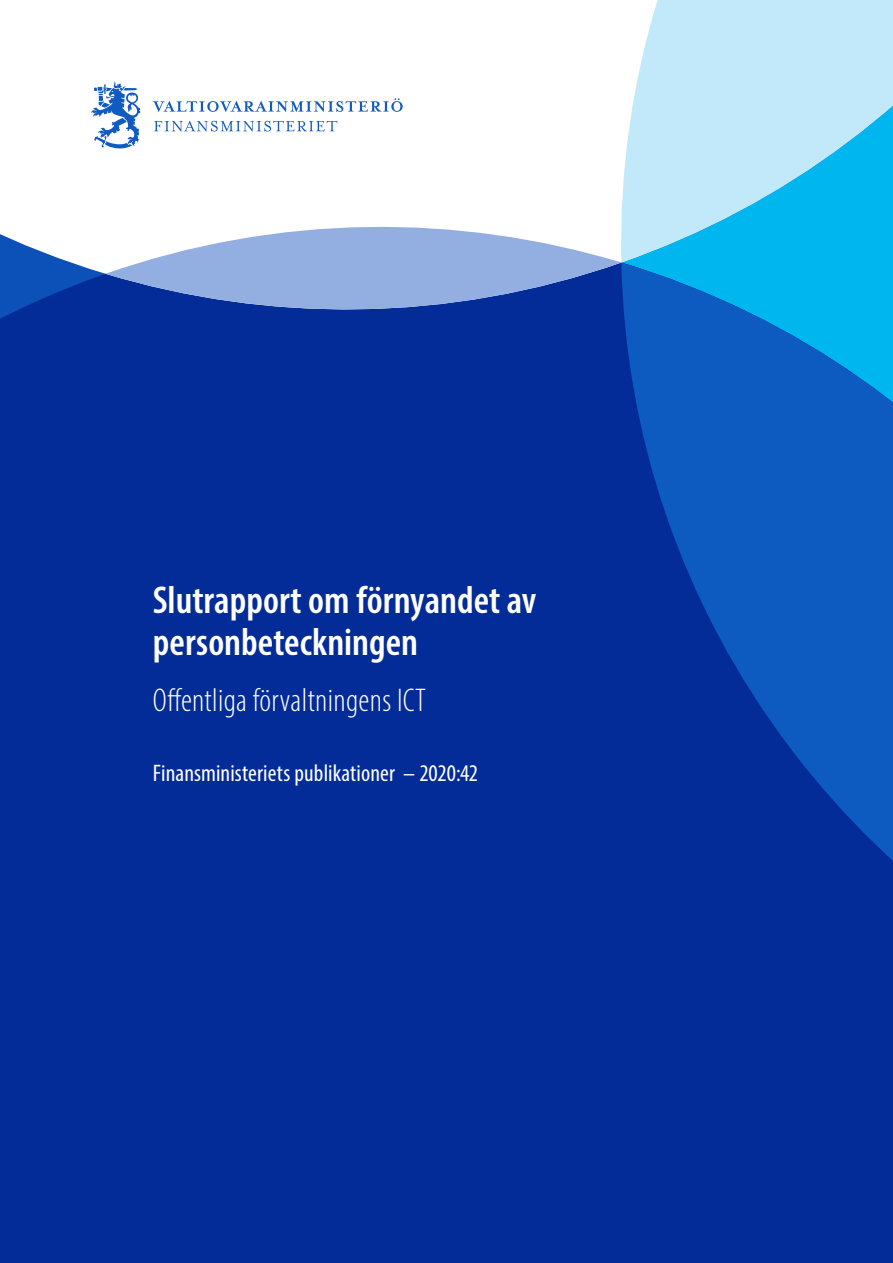
<style>
.page{position:relative;width:893px;height:1263px;background:#fff}
.page>*{position:absolute;margin:0;border:0;box-sizing:border-box;transform-origin:0 0}
._1_ETUKANSI_OTSIKKO{font:600 condensed 39px/42px "Myriad Pro";color:#fff}
._2_ETUKANSI_Vastuual{font:300 condensed 33px "Myriad Pro";letter-spacing:.01em;color:#fff}
._3_ETUKANSI_Valtiova{font:condensed 24px "Myriad Pro";letter-spacing:.005em;color:#fff}
</style>
<div class="page">
<div style="left:0;top:323px;width:893px;height:940px;background:#042c98"></div>
<svg style="left:621px;top:323px;width:272px;height:721px;background:#0844ac"></svg>
<svg style="left:0;top:101px;width:893px;height:222px"></svg>
<svg style="left:617px;top:0;width:276px;height:262px;background:#96ddf7"></svg>
<svg style="left:106px;top:213px;width:515px;height:110px;fill:#93aee0"></svg>
<svg style="left:153px;top:98px;width:250px;height:14px"></svg>
<svg style="left:154px;top:121px;width:183px;height:11px"></svg>
<svg style="left:91px;top:81px;width:49px;height:68px"></svg>
<p class="_1_ETUKANSI_OTSIKKO" style="left:153px;top:579px;width:385px">Slutrapport om förnyandet av personbeteckningen</p>
<p class="_2_ETUKANSI_Vastuual" style="left:153px;top:680px;width:275px">Offentliga förvaltningens ICT</p>
<p class="_3_ETUKANSI_Valtiova" style="left:153px;top:759px;width:327px">Finansministeriets publikationer – 2020:42</p>
</div>
